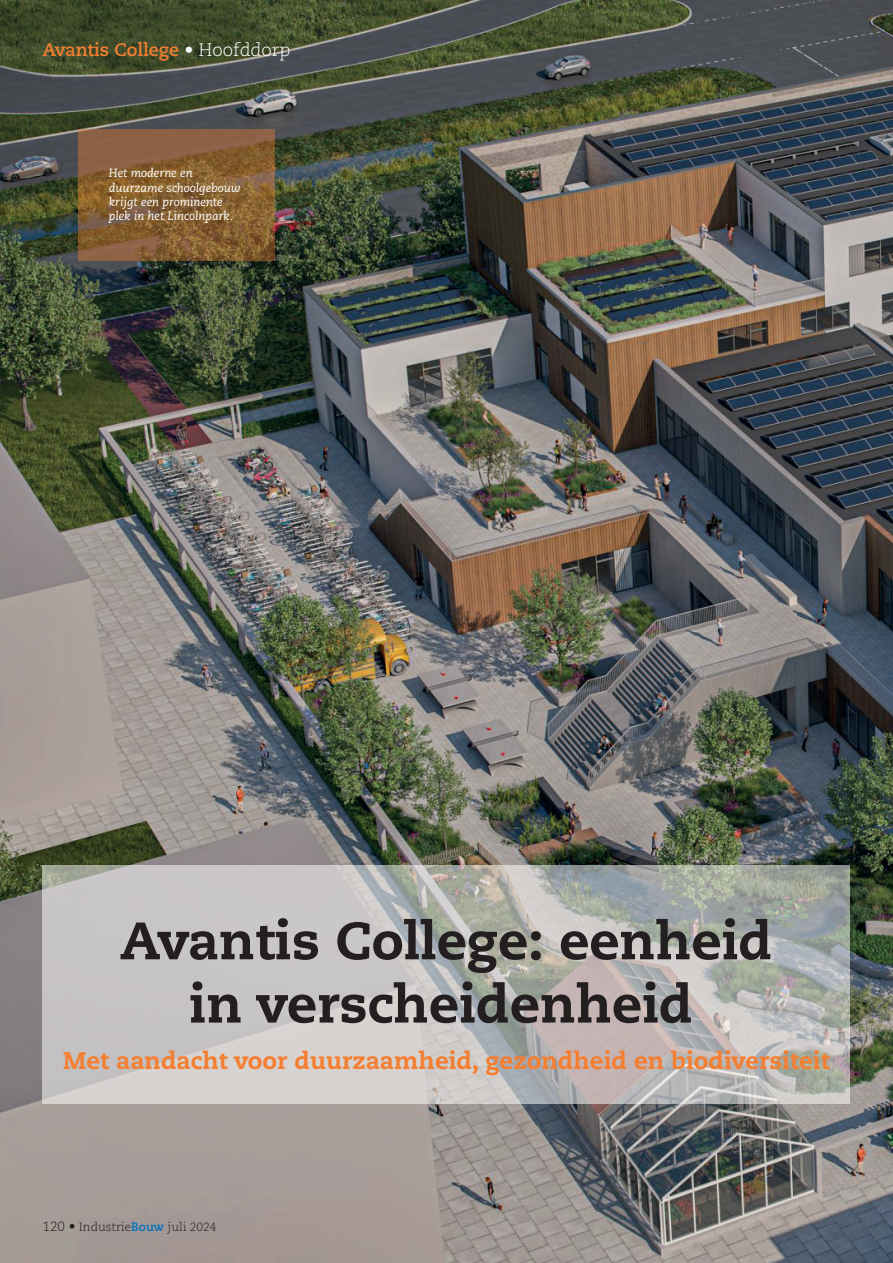
<style>
.page{position:relative;width:893px;height:1263px;background:#fff}
.page>*{position:absolute;margin:0;border:0;box-sizing:border-box;transform-origin:0 0}
.t1{font:800 52.5px "Caecilia LT Pro 85";color:#231f20}
.t2{font:800 24px "Caecilia LT Pro 85";color:#f47f32}
.t3{font:700 18px "Caecilia LT Pro 75";color:#f47f32}
.t4{font:italic 12px/14.4px "Caecilia LT Pro 56";color:#fff}
.t5{font:300 12px "Caecilia LT Pro 45";color:#231f20}
.s1{font-family:"Caecilia LT Pro 45";font-weight:300;color:#fff}
.s2{font-size:13.5px}
.s3{font-family:"Caecilia LT Pro 75";font-weight:700;color:#0072bc}
</style>
<div class="page">
<img style="left:0;top:0;width:893px;height:1263px">
<svg style="left:43px;top:865px;width:807px;height:239px"></svg>
<svg style="left:78px;top:129px;width:196px;height:131px"></svg>
<h3 class="t3" style="left:43px;top:38px;width:249px">Avantis College <span class="s1">• Hoofddorp</span></h3>
<p class="t4" style="left:109px;top:166px;width:134px">Het moderne en duurzame schoolgebouw krijgt een prominente plek in het Lincolnpark.</p>
<h1 class="t1" style="left:120px;top:904px;width:654px">Avantis College: eenheid</h1>
<h1 class="t1" style="left:189px;top:968px;width:505px">in verscheidenheid</h1>
<h2 class="t2" style="left:63px;top:1044px;width:768px">Met aandacht voor duurzaamheid, gezondheid en biodiversiteit</h2>
<p class="t5" style="left:43px;top:1219px;width:176px"><span class="s2">120 •</span> Industrie<span class="s3">Bouw</span> juli 2024</p>
</div>
